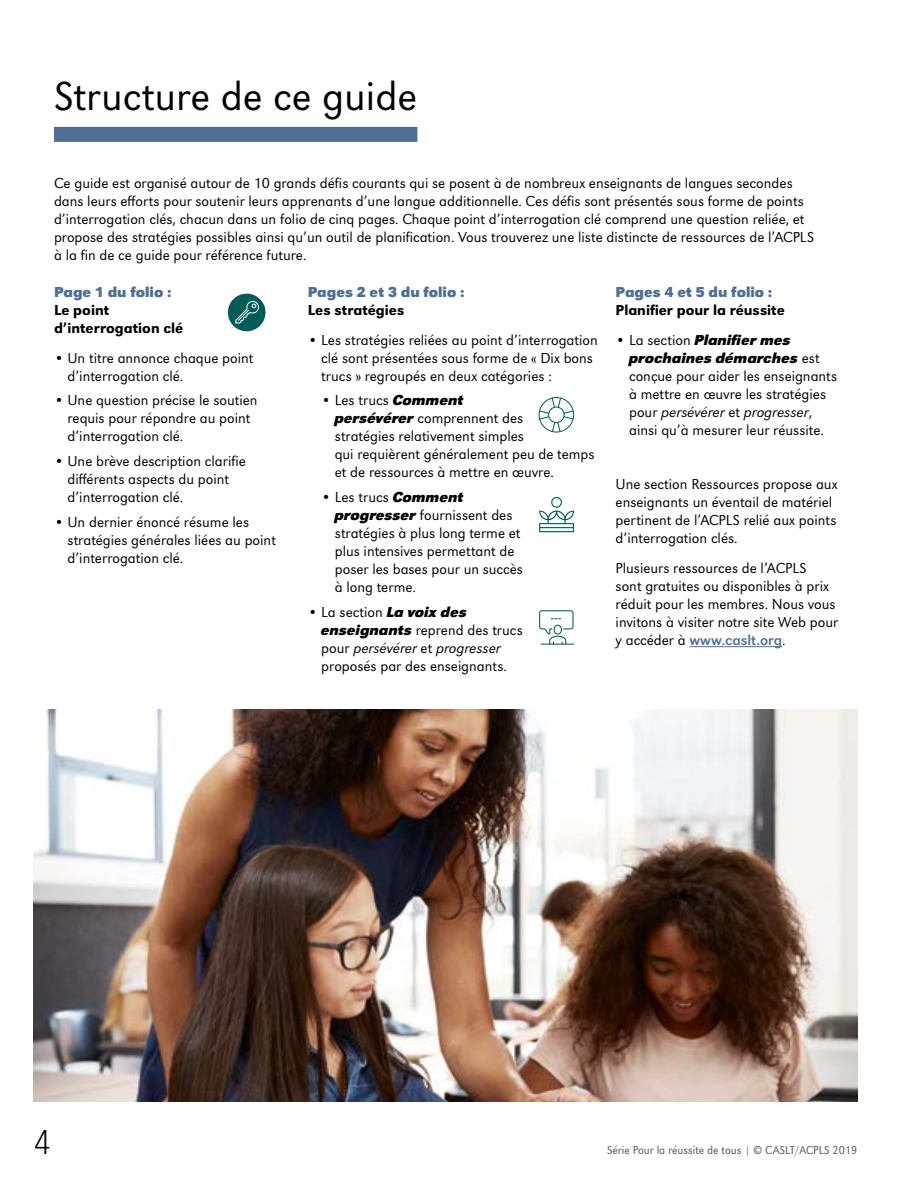
<style>
.page{position:relative;width:918px;height:1188px;background:#fff}
.page>*{position:absolute;margin:0;border:0;box-sizing:border-box;transform-origin:0 0}
.t1{font:300 42px "URW Grotesk";color:#000}
.t2{font:300 expanded 36px "URW Grotesk Ext Nar";color:#000}
.t3{font:300 15px/18px "URW Grotesk";color:#000}
.t4{font:500 15px/18px "URW Grotesk";color:#000}
.t5{font:700 15px "URW Grotesk";color:#4e6f94}
.t6{font:300 12px "URW Grotesk Nar";color:#58595b}
.s1{font-weight:700;font-style:italic}
.s2{font-style:italic}
.s3{font-weight:400;color:#4e6f94}
</style>
<div class="page">
<div style="left:54px;top:127px;width:363px;height:15px;background:#4e6f94"></div>
<svg style="left:539px;top:397px;width:35px;height:35px"></svg>
<svg style="left:539px;top:497px;width:35px;height:35px"></svg>
<svg style="left:539px;top:610px;width:35px;height:35px"></svg>
<hr style="left:541px;top:644px;width:33px;height:1px;background:#005c56">
<div style="left:228px;top:294px;width:37px;height:37px;background:#005c56;border-radius:50%"></div>
<svg style="left:235px;top:301px;width:24px;height:23px"></svg>
<hr style="left:689px;top:646px;width:93px;height:1px;background:#4e6f94">
<img style="left:34px;top:709px;width:823px;height:392px">
<h1 class="t1" style="left:54px;top:73px;width:365px">Structure de ce guide</h1>
<p class="t3" style="left:54px;top:175px;width:762px">Ce guide est organisé autour de 10 grands défis courants qui se posent à de nombreux enseignants de langues secondes dans leurs efforts pour soutenir leurs apprenants d’une langue additionnelle. Ces défis sont présentés sous forme de points d’interrogation clés, chacun dans un folio de cinq pages. Chaque point d’interrogation clé comprend une question reliée, et propose des stratégies possibles ainsi qu’un outil de planification. Vous trouverez une liste distincte de ressources de l’ACPLS à la fin de ce guide pour référence future.</p>
<p class="t5" style="left:54px;top:283px;width:119px">Page 1 du folio :</p>
<p class="t4" style="left:54px;top:301px;width:131px">Le point d’interrogation clé</p>
<p class="t3" style="left:68px;top:349px;width:188px;text-indent:-14px">• Un titre annonce chaque point d’interrogation clé.</p>
<p class="t3" style="left:68px;top:392px;width:192px;text-indent:-14px">• Une question précise le soutien requis pour répondre au point d’interrogation clé.</p>
<p class="t3" style="left:68px;top:452px;width:180px;text-indent:-14px">• Une brève description clarifie différents aspects du point d’interrogation clé.</p>
<p class="t3" style="left:68px;top:513px;width:210px;text-indent:-14px">• Un dernier énoncé résume les stratégies générales liées au point d’interrogation clé.</p>
<p class="t5" style="left:308px;top:283px;width:158px">Pages 2 et 3 du folio :</p>
<p class="t4" style="left:308px;top:301px;width:98px">Les stratégies</p>
<p class="t3" style="left:321px;top:331px;width:278px;text-indent:-14px">• Les stratégies reliées au point d’interrogation clé sont présentées sous forme de « Dix bons trucs » regroupés en deux catégories :</p>
<p class="t3" style="left:335px;top:392px;width:261px;text-indent:-14px">• Les trucs <span class="s1">Comment<br>persévérer</span> comprennent des<br>stratégies relativement simples<br>qui requièrent généralement peu de temps et de ressources à mettre en œuvre.</p>
<p class="t3" style="left:335px;top:488px;width:190px;text-indent:-14px">• Les trucs <span class="s1">Comment progresser</span> fournissent des stratégies à plus long terme et plus intensives permettant de poser les bases pour un succès à long terme.</p>
<p class="t3" style="left:321px;top:603px;width:203px;text-indent:-14px">• La section <span class="s1">La voix des enseignants</span> reprend des trucs pour <span class="s2">persévérer</span> et <span class="s2">progresser </span>proposés par des enseignants.</p>
<p class="t5" style="left:616px;top:283px;width:158px">Pages 4 et 5 du folio :</p>
<p class="t4" style="left:616px;top:301px;width:171px">Planifier pour la réussite</p>
<p class="t3" style="left:629px;top:331px;width:210px;text-indent:-14px">• La section <span class="s1">Planifier mes prochaines démarches</span> est conçue pour aider les enseignants à mettre en œuvre les stratégies pour <span class="s2">persévérer</span> et <span class="s2">progresser</span>, ainsi qu’à mesurer leur réussite.</p>
<p class="t3" style="left:616px;top:476px;width:224px">Une section Ressources propose aux enseignants un éventail de matériel pertinent de l’ACPLS relié aux points d’interrogation clés.</p>
<p class="t3" style="left:616px;top:560px;width:224px">Plusieurs ressources de l’ACPLS<br>sont gratuites ou disponibles à prix réduit pour les membres. Nous vous invitons à visiter notre site Web pour y accéder à <span class="s3">www.caslt.org</span>.</p>
<h2 class="t2" style="left:34px;top:1121px;width:19px">4</h2>
<p class="t6" style="left:607px;top:1143px;width:252px">Série Pour la réussite de tous | © CASLT/ACPLS 2019</p>
</div>
